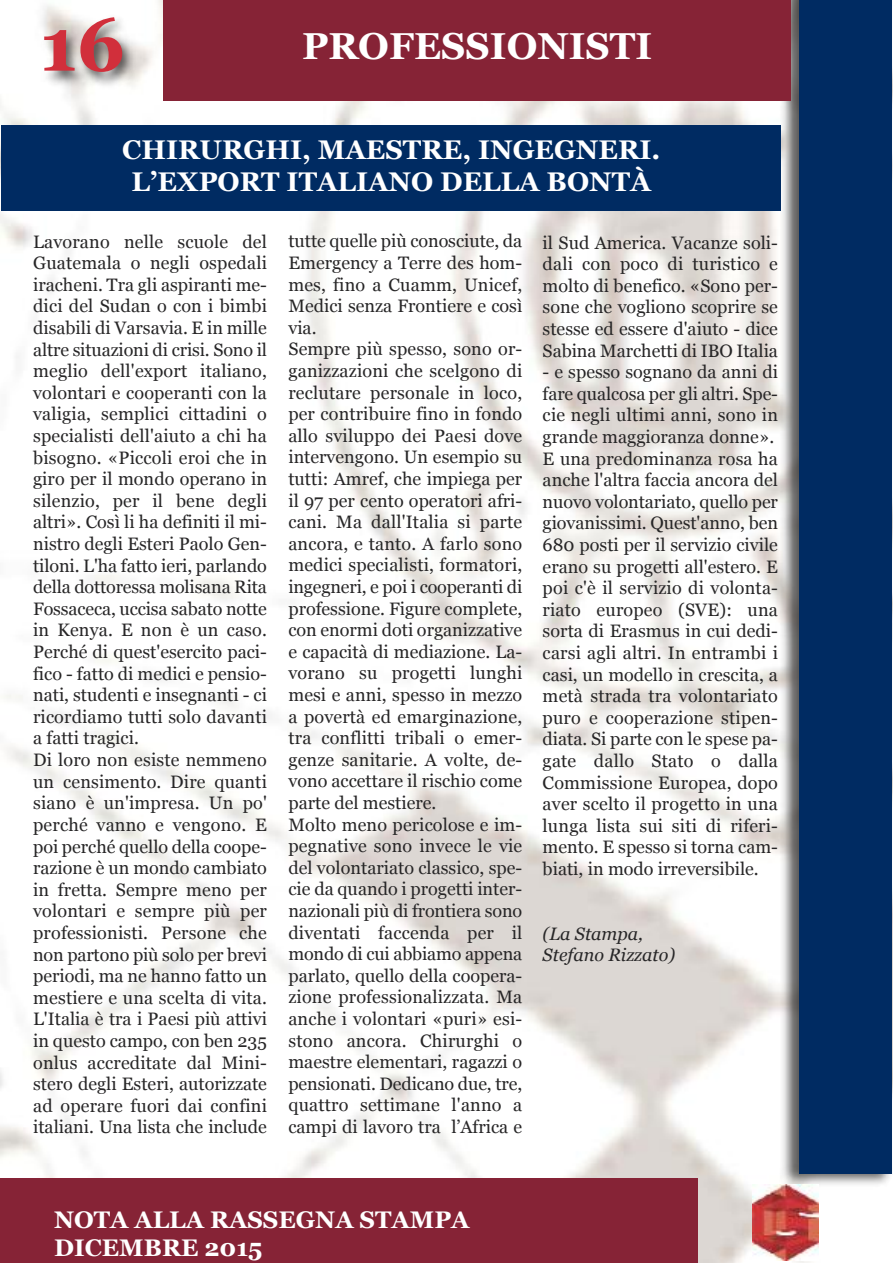
<style>
.page{position:relative;width:893px;height:1263px;background:#fff}
.page>*{position:absolute;margin:0;border:0;box-sizing:border-box;transform-origin:0 0}
.t1{font:700 75px "Georgia";color:#d12f3b}
.t2{font:700 37.5px "Georgia";color:#fff}
.t3{font:700 27px/32.4px "Georgia";color:#fff;text-align:center}
.t4{font:700 24px/28.8px "Georgia";color:#fff}
.t5{font:18px/21.6px "Georgia";color:#272627}
.t6{font:italic 18px/21.6px "Georgia";color:#272627}
</style>
<div class="page">
<img style="left:0;top:100px;width:819px;height:1163px">
<img style="left:0;top:0;width:186px;height:120px">
<div style="left:0;top:1178px;width:697px;height:85px;background:#862336"></div>
<img style="left:777px;top:0;width:116px;height:1189px">
<div style="left:799px;top:0;width:93px;height:1173px;background:#002b62"></div>
<div style="left:164px;top:0;width:627px;height:100px;background:#862336"></div>
<div style="left:2px;top:125px;width:779px;height:85px;background:#002b62"></div>
<img style="left:752px;top:1184px;width:66px;height:77px">
<h1 class="t1" style="left:40px;top:2px;width:87px">16</h1>
<h2 class="t2" style="left:302px;top:24px;width:352px">PROFESSIONISTI</h2>
<h3 class="t3" style="left:122px;top:133px;width:540px">CHIRURGHI, MAESTRE, INGEGNERI.<br>L’EXPORT ITALIANO DELLA BONTÀ</h3>
<p class="t5" style="left:33px;top:231px;width:235px">Lavorano nelle scuole del<br>Guatemala o negli ospedali iracheni. Tra gli aspiranti me&shy;dici del Sudan o con i bimbi disabili di Varsavia. E in mille altre situazioni di crisi. Sono il meglio dell'export italiano, volontari e cooperanti con la valigia, semplici cittadini o specialisti dell'aiuto a chi ha bisogno. «Piccoli eroi che in giro per il mondo operano in silenzio, per il bene degli altri». Così li ha definiti il mi&shy;nistro degli Esteri Paolo Gen&shy;tiloni. L'ha fatto ieri, parlando della dottoressa molisana Rita<br>Fossaceca, uccisa sabato notte in Kenya. E non è un caso.<br>Perché di quest'esercito paci&shy;fico - fatto di medici e pensio&shy;nati, studenti e insegnanti - ci ricordiamo tutti solo davanti a fatti tragici.<br>Di loro non esiste nemmeno un censimento. Dire quanti siano è un'impresa. Un po' perché vanno e vengono. E poi perché quello della coope&shy;razione è un mondo cambiato in fretta. Sempre meno per volontari e sempre più per professionisti. Persone che non partono più solo per brevi periodi, ma ne hanno fatto un mestiere e una scelta di vita.<br>L'Italia è tra i Paesi più attivi in questo campo, con ben 235 onlus accreditate dal Mini&shy;stero degli Esteri, autorizzate ad operare fuori dai confini italiani. Una lista che include</p>
<p class="t5" style="left:288px;top:230px;width:235px">tutte quelle più conosciute, da<br>Emergency a Terre des hom&shy;mes, fino a Cuamm, Unicef,<br>Medici senza Frontiere e così via.<br>Sempre più spesso, sono or&shy;ganizzazioni che scelgono di reclutare personale in loco, per contribuire fino in fondo allo sviluppo dei Paesi dove intervengono. Un esempio su tutti: Amref, che impiega per il 97 per cento operatori afri&shy;cani. Ma dall'Italia si parte ancora, e tanto. A farlo sono medici specialisti, formatori, ingegneri, e poi i cooperanti di professione. Figure complete, con enormi doti organizzative e capacità di mediazione. La&shy;vorano su progetti lunghi mesi e anni, spesso in mezzo a povertà ed emarginazione, tra conflitti tribali o emer&shy;genze sanitarie. A volte, de&shy;vono accettare il rischio come parte del mestiere.<br>Molto meno pericolose e im&shy;pegnative sono invece le vie del volontariato classico, spe&shy;cie da quando i progetti inter&shy;nazionali più di frontiera sono diventati faccenda per il mondo di cui abbiamo appena parlato, quello della coopera&shy;zione professionalizzata. Ma anche i volontari «puri» esi&shy;stono ancora. Chirurghi o maestre elementari, ragazzi o pensionati. Dedicano due, tre, quattro settimane l'anno a campi di lavoro tra l’Africa e</p>
<p class="t5" style="left:543px;top:231px;width:237px;text-align:justify">il Sud America. Vacanze soli&shy;dali con poco di turistico e molto di benefico. «Sono per&shy;sone che vogliono scoprire se stesse ed essere d'aiuto - dice Sabina Marchetti di IBO Italia</p>
<p class="t5" style="left:543px;top:361px;width:237px">- e spesso sognano da anni di fare qualcosa per gli altri. Spe&shy;cie negli ultimi anni, sono in grande maggioranza donne».<br>E una predominanza rosa ha anche l'altra faccia ancora del nuovo volontariato, quello per giovanissimi. Quest'anno, ben<br>680 posti per il servizio civile erano su progetti all'estero. E poi c'è il servizio di volonta&shy;riato europeo (SVE): una sorta di Erasmus in cui dedi&shy;carsi agli altri. In entrambi i casi, un modello in crescita, a metà strada tra volontariato puro e cooperazione stipen&shy;diata. Si parte con le spese pa&shy;gate dallo Stato o dalla<br>Commissione Europea, dopo aver scelto il progetto in una lunga lista sui siti di riferi&shy;mento. E spesso si torna cam&shy;biati, in modo irreversibile.</p>
<p class="t6" style="left:543px;top:923px;width:134px">(La Stampa,<br>Stefano Rizzato)</p>
<h3 class="t4" style="left:54px;top:1205px;width:417px">NOTA ALLA RASSEGNA STAMPA<br>DICEMBRE 2015</h3>
</div>
